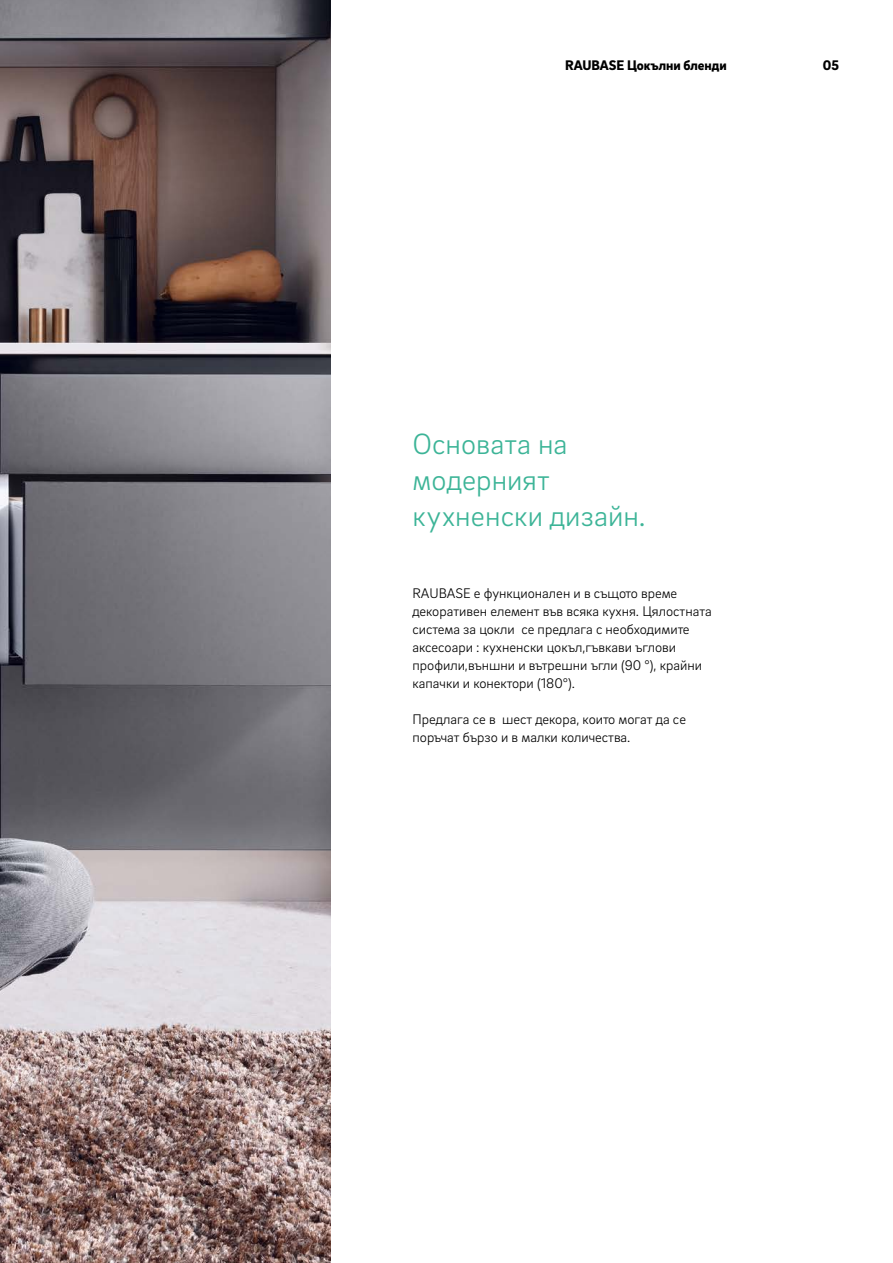
<style>
.page{position:relative;width:893px;height:1263px;background:#fff}
.page>*{position:absolute;margin:0;border:0;box-sizing:border-box;transform-origin:0 0}
._11__Highlighter_-_2{font:300 30px "Brix Sans";letter-spacing:.005em;color:#3cb497}
._16__Body_text_-_9_5{font:300 14.25px/18px "Brix Sans";color:#000}
.t1{font:900 14.25px "Brix Sans";color:#000}
</style>
<div class="page">
<img style="left:0;top:0;width:330px;height:1263px">
<p class="t1" style="left:565px;top:56px;width:163px">RAUBASE Цокълни бленди</p>
<p class="t1" style="left:823px;top:56px;width:18px">05</p>
<p class="_11__Highlighter_-_2" style="left:412px;top:424px;width:157px">Основата на</p>
<p class="_11__Highlighter_-_2" style="left:412px;top:460px;width:139px">модерният</p>
<p class="_11__Highlighter_-_2" style="left:412px;top:496px;width:235px">кухненски дизайн.</p>
<p class="_16__Body_text_-_9_5" style="left:412px;top:583px;width:301px">RAUBASE е функционален и в същото време декоративен елемент във всяка кухня. Цялостната система за цокли се предлага с необходимите аксесоари : кухненски цокъл,гъвкави ъглови профили,външни и вътрешни ъгли (90 °), крайни капачки и конектори (180°).</p>
<p class="_16__Body_text_-_9_5" style="left:412px;top:709px;width:275px">Предлага се в шест декора, които могат да се поръчат бързо и в малки количества.</p>
</div>
